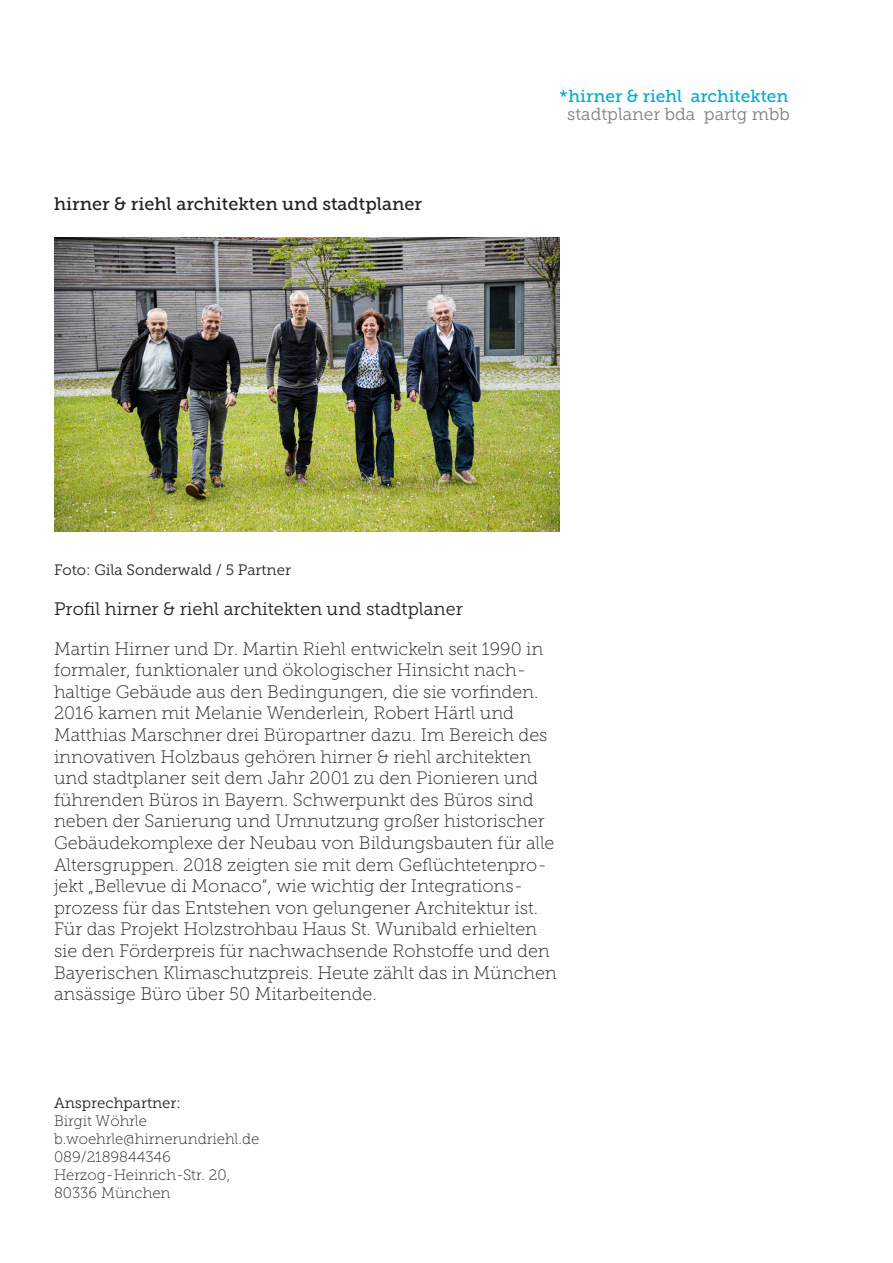
<style>
.page{position:relative;width:893px;height:1263px;background:#fff}
.page>*{position:absolute;margin:0;border:0;box-sizing:border-box;transform-origin:0 0}
.t1{font:18px/21.6px "Museo Slab 100";color:#231f20}
.t2{font:18px "Museo Slab 300";color:#231f20}
.t3{font:18px "Museo Slab 500";color:#231f20}
.t4{font:17.4px "Museo Slab 500";color:#00adcd}
.t5{font:17.4px "Museo Slab 300";color:#7f7f7f}
.t6{font:15px "Museo Slab 100";color:#231f20}
.t7{font:15px "Museo Slab 300";color:#231f20}
</style>
<div class="page">
<svg style="left:560px;top:90px;width:7px;height:7px"></svg>
<img style="left:54px;top:237px;width:506px;height:294px">
<p class="t3" style="left:54px;top:194px;width:370px">hirner &amp; riehl architekten und stadtplaner</p>
<p class="t4" style="left:569px;top:86px;width:221px">hirner &amp; riehl architekten</p>
<p class="t5" style="left:567px;top:107px;width:224px">stadtplaner bda partg mbb</p>
<p class="t7" style="left:54px;top:562px;width:239px">Foto: Gila Sonderwald / 5 Partner</p>
<p class="t2" style="left:54px;top:599px;width:410px">Profil hirner &amp; riehl architekten und stadtplaner</p>
<p class="t1" style="left:54px;top:638px;width:504px">Martin Hirner und Dr. Martin Riehl entwickeln seit 1990 in formaler, funktionaler und ökologischer Hinsicht nach&shy;haltige Gebäude aus den Bedingungen, die sie vorfinden.<br>2016 kamen mit Melanie Wenderlein, Robert Härtl und Matthias Marschner drei Büropartner dazu. Im Bereich des innovativen Holzbaus gehören hirner &amp; riehl architekten und stadtplaner seit dem Jahr 2001 zu den Pionieren und führenden Büros in Bayern. Schwerpunkt des Büros sind neben der Sanierung und Umnutzung großer historischer Gebäudekomplexe der Neubau von Bildungsbauten für alle Altersgruppen. 2018 zeigten sie mit dem Geflüchtetenpro&shy;jekt „Bellevue di Monaco“, wie wichtig der Integrations&shy;prozess für das Entstehen von gelungener Architektur ist.<br>Für das Projekt Holzstrohbau Haus St. Wunibald erhielten sie den Förderpreis für nachwachsende Rohstoffe und den Bayerischen Klimaschutzpreis. Heute zählt das in München ansässige Büro über 50 Mitarbeitende.</p>
<p class="t7" style="left:54px;top:1094px;width:128px">Ansprechpartner:</p>
<p class="t6" style="left:54px;top:1112px;width:94px">Birgit Wöhrle</p>
<p class="t6" style="left:54px;top:1130px;width:207px">b.woehrle@hirnerundriehl.de</p>
<p class="t6" style="left:54px;top:1148px;width:118px">089/2189844346</p>
<p class="t6" style="left:54px;top:1166px;width:178px">Herzog-Heinrich-Str. 20,</p>
<p class="t6" style="left:54px;top:1184px;width:118px">80336 München</p>
</div>
